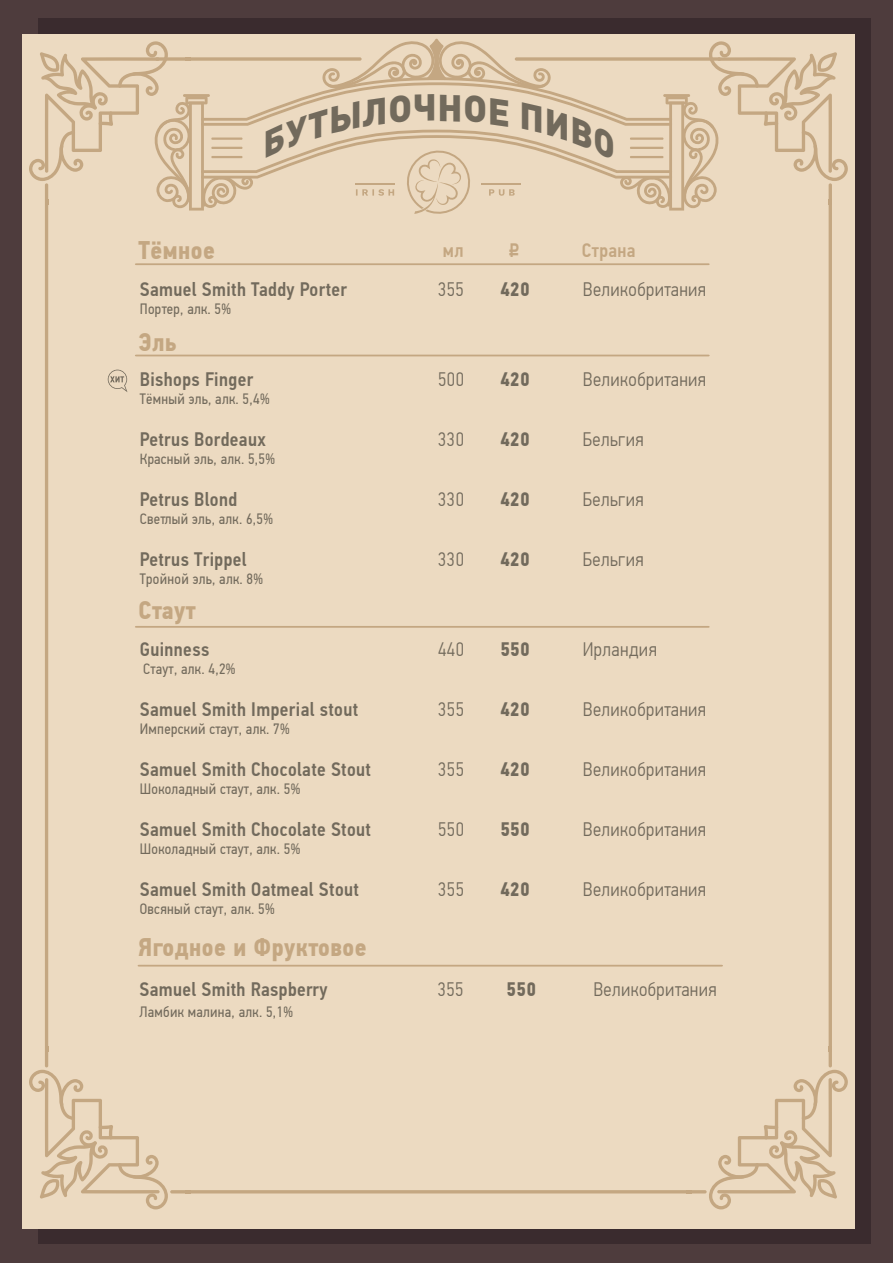
<style>
.page{position:relative;width:893px;height:1263px;background:#4e3c3d}
.page>*{position:absolute;margin:0;border:0;box-sizing:border-box;transform-origin:0 0}
.t1{font:700 25.5px "PF Din Text Cond Pro";letter-spacing:.02em;color:#c4a782}
.t2{font:500 19.5px "PF Din Text Cond Pro";letter-spacing:.02em;color:#726a5c}
.t3{font:300 19.5px "PF Din Text Cond Pro";letter-spacing:.02em;color:#726a5c}
.t4{font:700 19.5px "PF Din Text Cond Pro";letter-spacing:.02em;color:#726a5c}
.t5{font:500 19.5px "PF Din Text Cond Pro";letter-spacing:.02em;color:#c4a782}
.t6{font:19.5px "ALS Rubl";color:#c4a782;scale:.76 1}
.t7{font:15px "PF Din Text Cond Pro";letter-spacing:.02em;color:#726a5c}
</style>
<div class="page">
<div style="left:38px;top:18px;width:833px;height:1226px;background:#3a2b2e"></div>
<div style="left:22px;top:35px;width:833px;height:1193px;background:#ecdac1"></div>
<hr style="left:45px;top:183px;width:3px;height:884px;background:#c4a782;border-radius:2px">
<hr style="left:829px;top:183px;width:3px;height:884px;background:#c4a782;border-radius:2px">
<hr style="left:170px;top:1190px;width:537px;height:3px;background:#c4a782;border-radius:2px">
<svg style="left:29px;top:1069px;width:139px;height:140px"></svg>
<svg style="left:709px;top:1070px;width:139px;height:139px"></svg>
<svg style="left:135px;top:263px;width:575px;height:2px"></svg>
<svg style="left:135px;top:355px;width:575px;height:1px"></svg>
<svg style="left:135px;top:626px;width:575px;height:2px"></svg>
<svg style="left:137px;top:965px;width:586px;height:1px"></svg>
<svg style="left:108px;top:370px;width:19px;height:22px"></svg>
<svg style="left:29px;top:39px;width:819px;height:176px"></svg>
<h1 class="t1" style="left:138px;top:235px;width:78px">Тёмное</h1>
<h2 class="t5" style="left:443px;top:238px;width:22px">мл</h2>
<h2 class="t6" style="left:509px;top:239px;width:16px">c</h2>
<h2 class="t5" style="left:582px;top:238px;width:55px">Страна</h2>
<h2 class="t2" style="left:140px;top:277px;width:209px">Samuel Smith Taddy Porter</h2>
<h2 class="t3" style="left:438px;top:278px;width:27px">355</h2>
<h2 class="t4" style="left:500px;top:277px;width:31px">420</h2>
<h2 class="t3" style="left:583px;top:278px;width:125px">Великобритания</h2>
<p class="t7" style="left:140px;top:300px;width:93px">Портер, алк. 5%</p>
<h1 class="t1" style="left:138px;top:326px;width:40px">Эль</h1>
<h2 class="t2" style="left:140px;top:367px;width:115px">Bishops Finger</h2>
<h2 class="t3" style="left:438px;top:368px;width:27px">500</h2>
<h2 class="t4" style="left:500px;top:367px;width:31px">420</h2>
<h2 class="t3" style="left:583px;top:368px;width:125px">Великобритания</h2>
<p class="t7" style="left:140px;top:390px;width:131px">Тёмный эль, алк. 5,4%</p>
<h2 class="t2" style="left:140px;top:427px;width:127px">Petrus Bordeaux</h2>
<h2 class="t3" style="left:438px;top:428px;width:27px">330</h2>
<h2 class="t4" style="left:500px;top:427px;width:31px">420</h2>
<h2 class="t3" style="left:583px;top:428px;width:62px">Бельгия</h2>
<p class="t7" style="left:140px;top:450px;width:137px">Красный эль, алк. 5,5%</p>
<h2 class="t2" style="left:140px;top:487px;width:99px">Petrus Blond</h2>
<h2 class="t3" style="left:438px;top:488px;width:27px">330</h2>
<h2 class="t4" style="left:500px;top:487px;width:31px">420</h2>
<h2 class="t3" style="left:583px;top:488px;width:62px">Бельгия</h2>
<p class="t7" style="left:140px;top:510px;width:135px">Светлый эль, алк. 6,5%</p>
<h2 class="t2" style="left:140px;top:547px;width:108px">Petrus Trippel</h2>
<h2 class="t3" style="left:438px;top:548px;width:27px">330</h2>
<h2 class="t4" style="left:500px;top:547px;width:31px">420</h2>
<h2 class="t3" style="left:583px;top:548px;width:62px">Бельгия</h2>
<p class="t7" style="left:140px;top:570px;width:125px">Тройной эль, алк. 8%</p>
<h1 class="t1" style="left:138px;top:595px;width:59px">Стаут</h1>
<h2 class="t2" style="left:140px;top:637px;width:71px">Guinness</h2>
<h2 class="t3" style="left:438px;top:638px;width:27px">440</h2>
<h2 class="t4" style="left:500px;top:637px;width:31px">550</h2>
<h2 class="t3" style="left:583px;top:638px;width:76px">Ирландия</h2>
<p class="t7" style="left:143px;top:660px;width:94px">Стаут, алк. 4,2%</p>
<h2 class="t2" style="left:140px;top:697px;width:220px">Samuel Smith Imperial stout</h2>
<h2 class="t3" style="left:438px;top:698px;width:27px">355</h2>
<h2 class="t4" style="left:500px;top:697px;width:31px">420</h2>
<h2 class="t3" style="left:583px;top:698px;width:125px">Великобритания</h2>
<p class="t7" style="left:140px;top:720px;width:151px">Имперский стаут, алк. 7%</p>
<h2 class="t2" style="left:140px;top:757px;width:233px">Samuel Smith Chocolate Stout</h2>
<h2 class="t3" style="left:438px;top:758px;width:27px">355</h2>
<h2 class="t4" style="left:500px;top:757px;width:31px">420</h2>
<h2 class="t3" style="left:583px;top:758px;width:125px">Великобритания</h2>
<p class="t7" style="left:140px;top:780px;width:162px">Шоколадный стаут, алк. 5%</p>
<h2 class="t2" style="left:140px;top:817px;width:233px">Samuel Smith Chocolate Stout</h2>
<h2 class="t3" style="left:438px;top:818px;width:27px">550</h2>
<h2 class="t4" style="left:500px;top:817px;width:31px">550</h2>
<h2 class="t3" style="left:583px;top:818px;width:125px">Великобритания</h2>
<p class="t7" style="left:140px;top:840px;width:162px">Шоколадный стаут, алк. 5%</p>
<h2 class="t2" style="left:140px;top:877px;width:221px">Samuel Smith Oatmeal Stout</h2>
<h2 class="t3" style="left:438px;top:878px;width:27px">355</h2>
<h2 class="t4" style="left:500px;top:877px;width:31px">420</h2>
<h2 class="t3" style="left:583px;top:878px;width:125px">Великобритания</h2>
<p class="t7" style="left:140px;top:900px;width:136px">Овсяный стаут, алк. 5%</p>
<h1 class="t1" style="left:138px;top:932px;width:230px">Ягодное и Фруктовое</h1>
<h2 class="t2" style="left:139px;top:977px;width:190px">Samuel Smith Raspberry</h2>
<h2 class="t3" style="left:438px;top:978px;width:27px">355</h2>
<h2 class="t4" style="left:507px;top:977px;width:31px">550</h2>
<h2 class="t3" style="left:593px;top:978px;width:125px">Великобритания</h2>
<p class="t7" style="left:139px;top:1003px;width:155px">Ламбик малина, алк. 5,1%</p>
</div>
